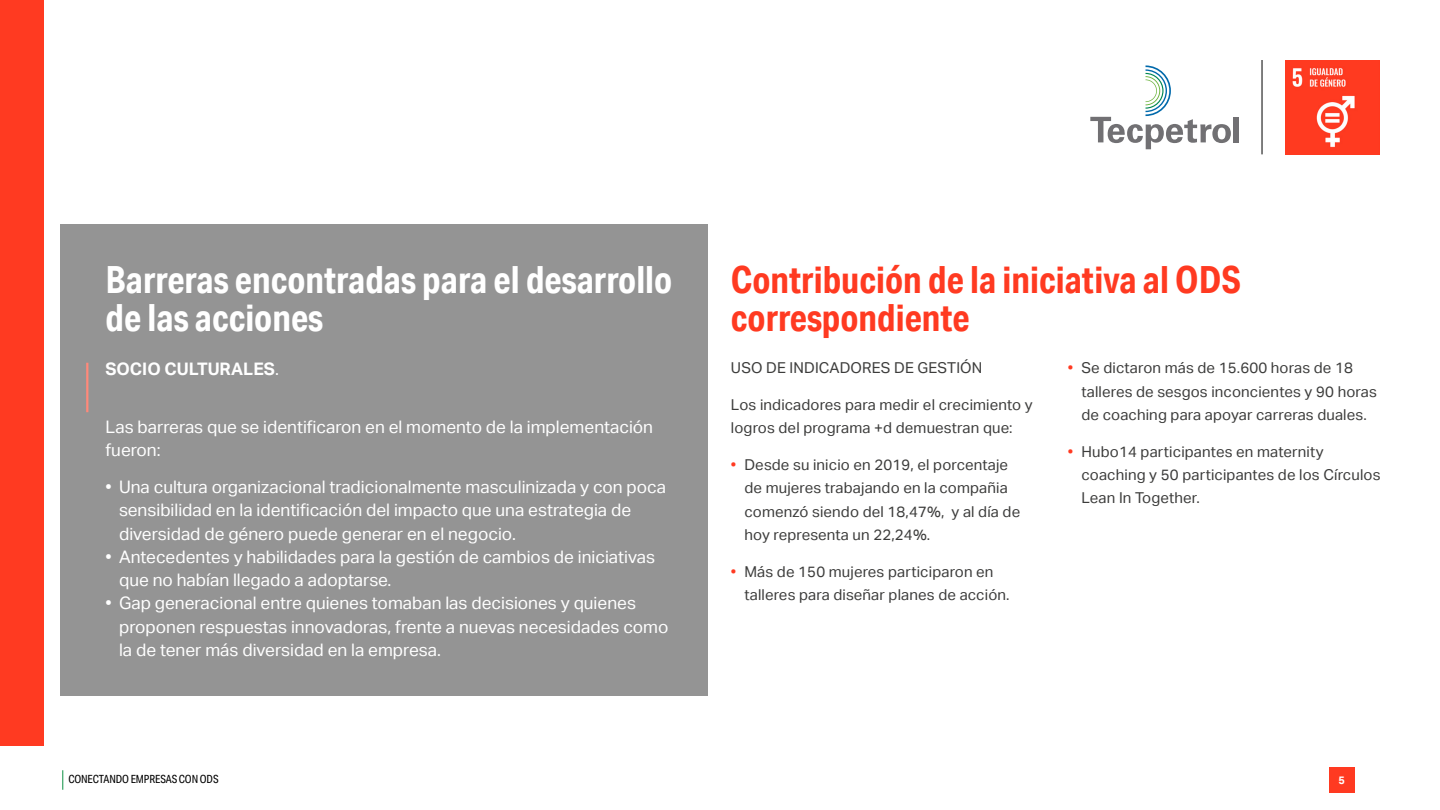
<style>
.page{position:relative;width:1440px;height:810px;background:#fff}
.page>*{position:absolute;margin:0;border:0;box-sizing:border-box;transform-origin:0 0}
.t1{font:700 37.5px/38.2px "Aktiv Grotesk Cd";color:#fff}
.t2{font:700 37.5px/38.2px "Aktiv Grotesk Cd";color:#ff3a21}
.t3{font:17.25px/23.2px "Aktiv Grotesk";color:#fff}
.t4{font:700 17.25px "Aktiv Grotesk";color:#fff}
.t5{font:15px/23.2px "Aktiv Grotesk";letter-spacing:.01em;color:#3c3c3b}
.t6{font:11.25px "Aktiv Grotesk Cd";letter-spacing:-.01em;color:#000}
.t7{font:700 10.88px "Aktiv Grotesk";color:#fff}
.s1{font-weight:400}
.s2{color:#ff3a21}
</style>
<div class="page">
<svg style="left:62px;top:770px;width:1px;height:20px"></svg>
<div style="left:1329px;top:767px;width:25px;height:26px;background:#ff3a21"></div>
<img style="left:1285px;top:60px;width:95px;height:95px">
<hr style="left:1262px;top:60px;width:1px;height:94px;background:#000">
<svg style="left:1090px;top:65px;width:141px;height:84px"></svg>
<div style="left:1234px;top:117px;width:5px;height:25px;background:#717073"></div>
<div style="left:0;top:0;width:44px;height:746px;background:#ff3a21"></div>
<div style="left:60px;top:225px;width:648px;height:471px;background:#949494"></div>
<hr style="left:86px;top:363px;width:2px;height:49px;background:#ff897a">
<h1 class="t1" style="left:106px;top:260px;width:568px">Barreras encontradas para el desarrollo de las acciones</h1>
<p class="t4" style="left:106px;top:359px;width:175px">SOCIO CULTURALES<span class="s1">.</span></p>
<p class="t3" style="left:106px;top:416px;width:549px">Las barreras que se identificaron en el momento de la implementación fueron:</p>
<p class="t3" style="left:119px;top:476px;width:548px;text-indent:-14px">• Una cultura organizacional tradicionalmente masculinizada y con poca sensibilidad en la identificación del impacto que una estrategia de diversidad de género puede generar en el negocio.</p>
<p class="t3" style="left:119px;top:545px;width:538px;text-indent:-14px">• Antecedentes y habilidades para la gestión de cambios de iniciativas que no habían llegado a adoptarse.</p>
<p class="t3" style="left:119px;top:592px;width:551px;text-indent:-14px">• Gap generacional entre quienes tomaban las decisiones y quienes proponen respuestas innovadoras, frente a nuevas necesidades como la de tener más diversidad en la empresa.</p>
<h1 class="t2" style="left:731px;top:260px;width:512px">Contribución de la iniciativa al ODS correspondiente</h1>
<p class="t5" style="left:731px;top:357px;width:253px">USO DE INDICADORES DE GESTIÓN</p>
<p class="t5" style="left:731px;top:393px;width:303px">Los indicadores para medir el crecimiento y logros del programa +d demuestran que:</p>
<p class="t5" style="left:744px;top:453px;width:277px;text-indent:-14px"><span class="s2">•</span> Desde su inicio en 2019, el porcentaje de mujeres trabajando en la compañia comenzó siendo del 18,47%, y al día de hoy representa un 22,24%.</p>
<p class="t5" style="left:744px;top:560px;width:267px;text-indent:-14px"><span class="s2">•</span> Más de 150 mujeres participaron en talleres para diseñar planes de acción.</p>
<p class="t5" style="left:1081px;top:357px;width:297px;text-indent:-14px"><span class="s2">•</span> Se dictaron más de 15.600 horas de 18 talleres de sesgos inconcientes y 90 horas de coaching para apoyar carreras duales.</p>
<p class="t5" style="left:1081px;top:440px;width:301px;text-indent:-14px"><span class="s2">•</span> Hubo14 participantes en maternity coaching y 50 participantes de los Círculos<br>Lean In Together.</p>
<p class="t6" style="left:68px;top:773px;width:152px">CONECTANDO EMPRESAS CON ODS</p>
<p class="t7" style="left:1338px;top:774px;width:8px">5</p>
</div>
